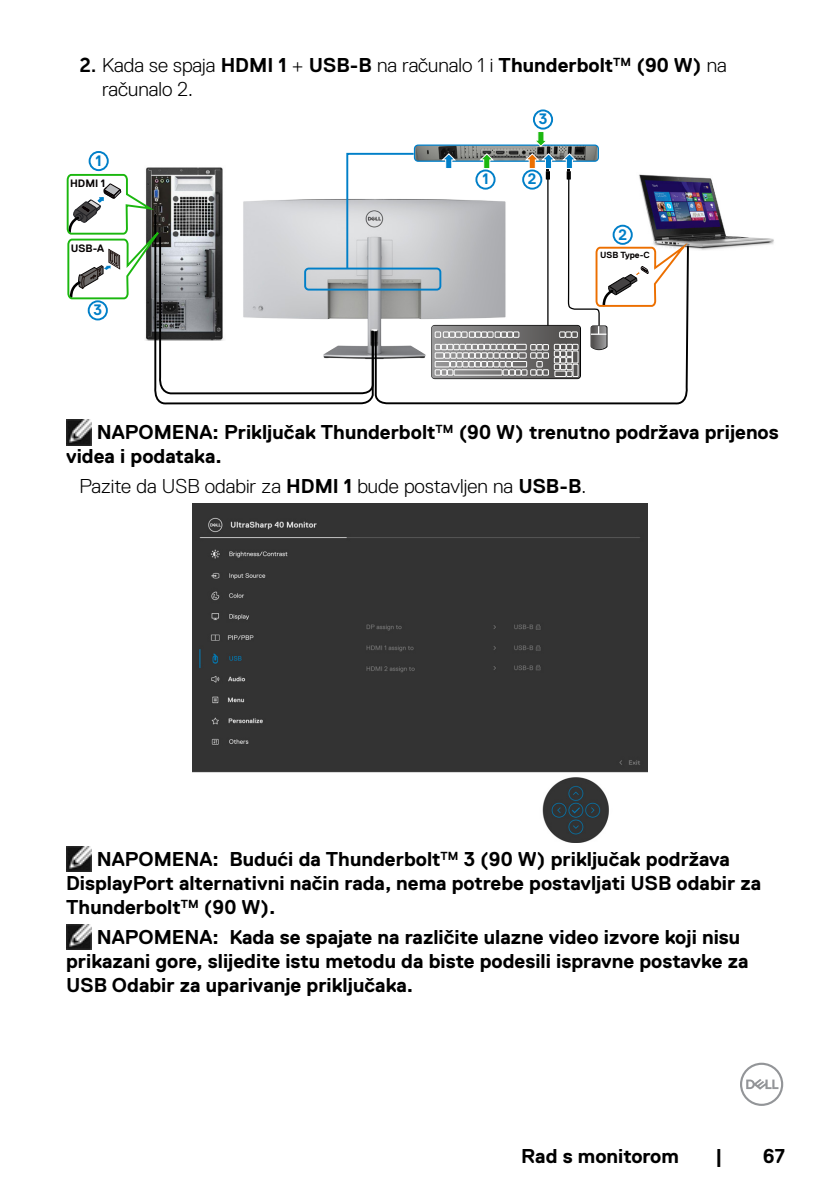
<style>
.page{position:relative;width:840px;height:1191px;background:#fff}
.page>*{position:absolute;margin:0;border:0;box-sizing:border-box;transform-origin:0 0}
.t1{font:700 20px/24px "Dell Replica";color:#000}
.t2{font:300 20px/24px "Dell Replica";color:#000}
.t3{font:700 15.2px "Dell Replica";color:#007fc8}
.t4{font:700 10.6px "Dell Replica";color:#040000}
.t5{font:700 8.8px "Dell Replica";color:#040000}
.s1{font-family:"Museo Sans For Dell 700";font-weight:400}
.s2{font-weight:700}
</style>
<div class="page">
<svg style="left:740px;top:1062px;width:42px;height:44px"></svg>
<img style="left:692px;top:177px;width:82px;height:73px">
<img style="left:415px;top:146px;width:181px;height:14px">
<div style="left:413px;top:144px;width:185px;height:18px;border:1px solid #007fc8;border-radius:4px"></div>
<svg style="left:155px;top:395px;width:218px;height:10px"></svg>
<svg style="left:373px;top:244px;width:58px;height:161px"></svg>
<svg style="left:66px;top:152px;width:349px;height:243px"></svg>
<svg style="left:533px;top:132px;width:14px;height:15px"></svg>
<svg style="left:431px;top:153px;width:261px;height:252px"></svg>
<hr style="left:547px;top:178px;width:1px;height:147px;background:#000">
<div style="left:89px;top:151px;width:20px;height:20px;border:2px solid #007fc8;border-radius:50%"></div>
<div style="left:475px;top:169px;width:20px;height:21px;border:2px solid #007fc8;border-radius:50%"></div>
<div style="left:612px;top:225px;width:20px;height:20px;border:2px solid #007fc8;border-radius:50%"></div>
<div style="left:522px;top:169px;width:20px;height:21px;border:2px solid #007fc8;border-radius:50%"></div>
<div style="left:88px;top:300px;width:20px;height:20px;border:2px solid #007fc8;border-radius:50%"></div>
<div style="left:532px;top:109px;width:20px;height:21px;border:2px solid #007fc8;border-radius:50%"></div>
<img style="left:66px;top:419px;width:26px;height:26px">
<img style="left:193px;top:503px;width:453px;height:339px">
<img style="left:66px;top:846px;width:26px;height:26px">
<img style="left:66px;top:924px;width:26px;height:25px">
<p class="t2" style="left:102px;top:53px;width:626px;text-indent:-23px"><span class="s1">2.</span> Kada se spaja <span class="s2">HDMI 1</span> + <span class="s2">USB-B</span> na računalo 1 i <span class="s2">Thunderbolt</span><sup>TM</sup> <span class="s2">(90 W)</span> na računalo 2.</p>
<p class="t3" style="left:95px;top:152px;width:8px">1</p>
<p class="t4" style="left:70px;top:177px;width:37px">HDMI 1</p>
<p class="t4" style="left:71px;top:242px;width:35px">USB-A</p>
<p class="t3" style="left:93px;top:301px;width:10px">3</p>
<p class="t3" style="left:482px;top:171px;width:8px">1</p>
<p class="t3" style="left:538px;top:111px;width:10px">3</p>
<p class="t3" style="left:527px;top:171px;width:10px">2</p>
<p class="t3" style="left:618px;top:226px;width:10px">2</p>
<p class="t5" style="left:600px;top:250px;width:51px">USB Type-C</p>
<p class="t1" style="left:66px;top:420px;width:713px;text-indent:31px">NAPOMENA: Priključak Thunderbolt<sup>TM</sup> (90 W) trenutno podržava prijenos videa i podataka.</p>
<p class="t2" style="left:79px;top:474px;width:508px">Pazite da USB odabir za <span class="s2">HDMI 1</span> bude postavljen na <span class="s2">USB-B</span>.</p>
<p class="t1" style="left:66px;top:847px;width:696px;text-indent:31px">NAPOMENA: Budući da Thunderbolt<sup>TM</sup> 3 (90 W) priključak podržava<br>DisplayPort alternativni način rada, nema potrebe postavljati USB odabir za<br>Thunderbolt<sup>TM</sup> (90 W).</p>
<p class="t1" style="left:66px;top:925px;width:683px;text-indent:31px">NAPOMENA: Kada se spajate na različite ulazne video izvore koji nisu prikazani gore, slijedite istu metodu da biste podesili ispravne postavke za<br>USB Odabir za uparivanje priključaka.</p>
<p class="t1" style="left:521px;top:1143px;width:159px">Rad s monitorom</p>
<p class="t1" style="left:715px;top:1143px;width:9px">|</p>
<p class="t1" style="left:762px;top:1143px;width:23px">67</p>
</div>
